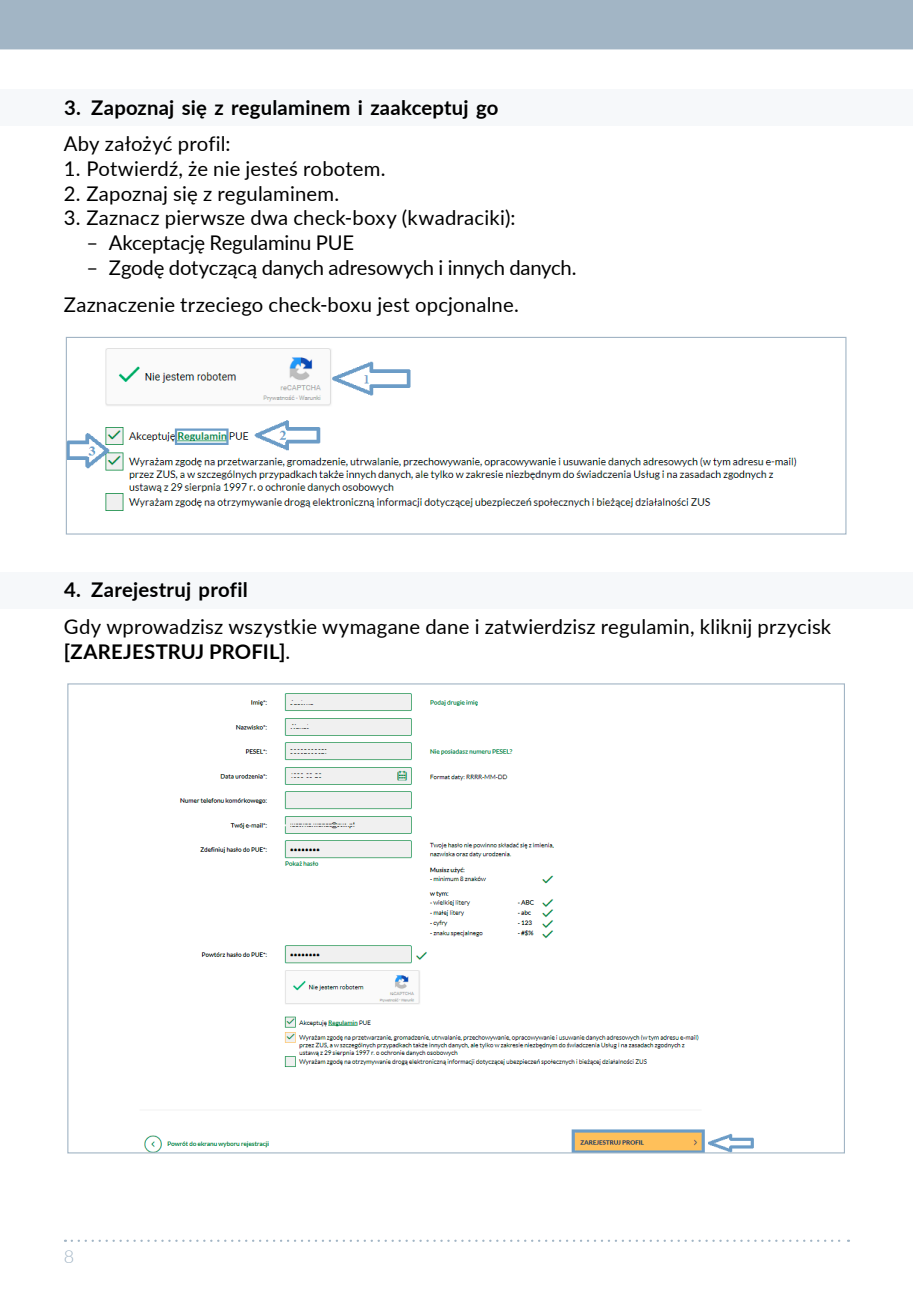
<style>
.page{position:relative;width:913px;height:1295px;background:#fff}
.page>*{position:absolute;margin:0;border:0;box-sizing:border-box;transform-origin:0 0}
.t1{font:20.25px/37.1px "Lato";letter-spacing:.01em;color:#000}
.t2{font:700 20.25px "Lato";letter-spacing:.01em;color:#000}
.t3{font:20.25px "Lato";letter-spacing:-.01em;color:#000}
.t4{font:300 18px "Lato";color:#a2b5c5}
.s1{font-weight:400}
</style>
<div class="page">
<div style="left:0;top:0;width:912px;height:49px;background:#a2b5c5"></div>
<svg style="left:72px;top:1239px;width:776px;height:3px"></svg>
<div style="left:0;top:89px;width:912px;height:36px;background:#f6f8fa"></div>
<svg style="left:65px;top:336px;width:781px;height:199px"></svg>
<div style="left:0;top:572px;width:912px;height:36px;background:#f6f8fa"></div>
<svg style="left:67px;top:683px;width:778px;height:471px"></svg>
<p class="t2" style="left:64px;top:92px;width:435px">3. Zapoznaj się z regulaminem i zaakceptuj go</p>
<p class="t1" style="left:64px;top:124px;width:168px">Aby założyć profil:</p>
<p class="t1" style="left:64px;top:149px;width:323px">1. Potwierdź, że nie jesteś robotem.</p>
<p class="t1" style="left:64px;top:174px;width:277px">2. Zapoznaj się z regulaminem.</p>
<p class="t1" style="left:64px;top:199px;width:453px">3. Zaznacz pierwsze dwa check-boxy (kwadraciki):</p>
<p class="t3" style="left:86px;top:228px;width:266px">– Akceptację Regulaminu PUE</p>
<p class="t1" style="left:64px;top:248px;width:514px;text-indent:22px">– Zgodę dotyczącą danych adresowych i innych danych.<br>Zaznaczenie trzeciego check-boxu jest opcjonalne.</p>
<p class="t2" style="left:64px;top:575px;width:185px">4. Zarejestruj profil</p>
<p class="t1" style="left:64px;top:607px;width:768px">Gdy wprowadzisz wszystkie wymagane dane i zatwierdzisz regulamin, kliknij przycisk</p>
<p class="t2" style="left:64px;top:636px;width:34px">[ZARE</p>
<p class="t2" style="left:123px;top:636px;width:22px">JESTR</p>
<p class="t2" style="left:181px;top:636px;width:111px">UJ PROFI L]<span class="s1">.</span></p>
<p class="t4" style="left:64px;top:1244px;width:12px">8</p>
</div>
